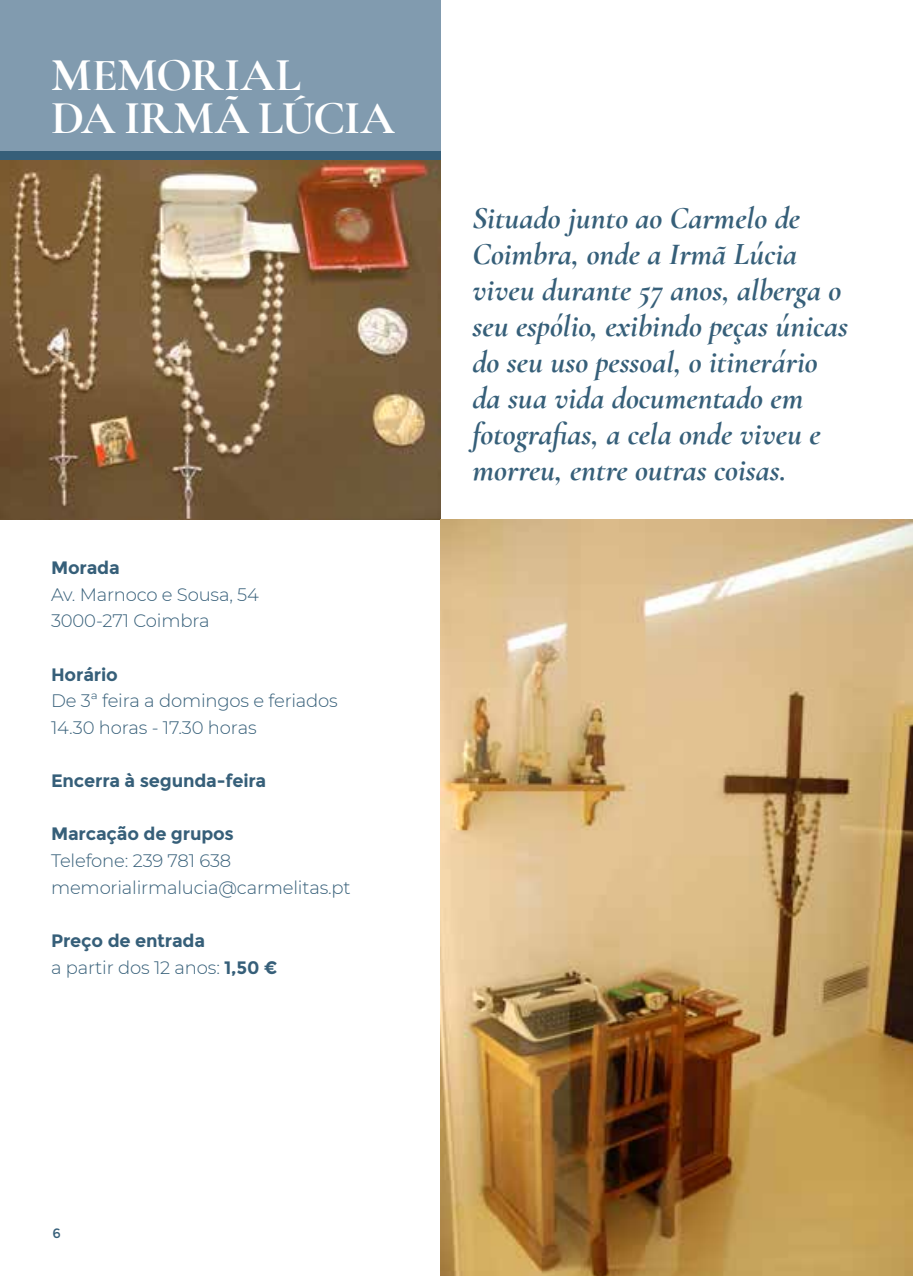
<style>
.page{position:relative;width:913px;height:1276px;background:#fff}
.page>*{position:absolute;margin:0;border:0;box-sizing:border-box;transform-origin:0 0}
.t1{font:700 47.25px/42.8px "Cormorant Garamond";letter-spacing:-.01em;color:#fff}
.t2{font:italic 700 31.5px/36px "Cormorant Garamond";color:#365f79}
.t3{font:300 18px/26.6px "Montserrat";letter-spacing:-.01em;color:#365f79}
.t4{font:700 18px/26.6px "Montserrat";letter-spacing:-.01em;color:#365f79}
.t5{font:13.5px "Montserrat";color:#365f79}
.s1{font-weight:300}
</style>
<div class="page">
<img style="left:0;top:159px;width:440px;height:360px">
<img style="left:440px;top:519px;width:472px;height:757px">
<div style="left:0;top:0;width:440px;height:159px;background:#819baf"></div>
<div style="left:0;top:151px;width:440px;height:8px;background:#365f79"></div>
<h1 class="t1" style="left:51px;top:53px;width:345px">MEMORIAL<br>DA IRMÃ LÚCIA</h1>
<p class="t4" style="left:51px;top:554px;width:70px">Morada</p>
<p class="t3" style="left:51px;top:580px;width:209px">Av. Marnoco e Sousa, 54<br>3000-271 Coimbra</p>
<p class="t4" style="left:51px;top:661px;width:68px">Horário</p>
<p class="t3" style="left:51px;top:687px;width:288px">De 3ª feira a domingos e feriados<br>14.30 horas - 17.30 horas</p>
<p class="t4" style="left:51px;top:767px;width:217px">Encerra à segunda-feira</p>
<p class="t4" style="left:51px;top:821px;width:184px">Marcação de grupos</p>
<p class="t3" style="left:51px;top:847px;width:301px">Telefone: 239 781 638 memorialirmalucia@carmelitas.pt</p>
<p class="t4" style="left:51px;top:927px;width:228px">Preço de entrada<br><span class="s1">a partir dos 12 anos:</span> 1,50 €</p>
<p class="t2" style="left:472px;top:199px;width:377px">Situado junto ao Carmelo de<br>Coimbra, onde a Irmã Lúcia viveu durante 57 anos, alberga o seu espólio, exibindo peças únicas do seu uso pessoal, o itinerário da sua vida documentado em fotografias, a cela onde viveu e morreu, entre outras coisas.</p>
<p class="t5" style="left:52px;top:1225px;width:10px">6</p>
</div>
